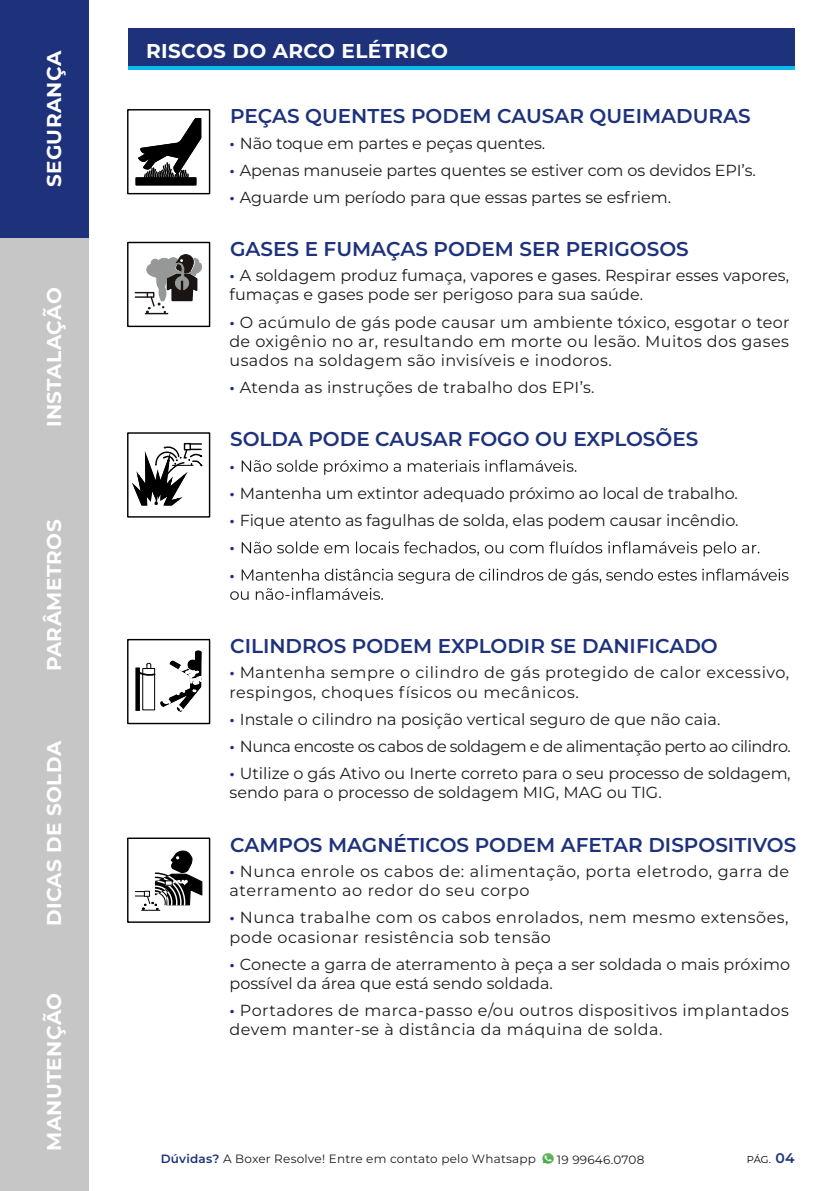
<style>
.page{position:relative;width:823px;height:1191px;background:#fff}
.page>*{position:absolute;margin:0;border:0;box-sizing:border-box;transform-origin:0 0}
.t1{font:600 20px "Montserrat";color:#1d327b}
.t2{font:700 20px "Montserrat";letter-spacing:.02em;color:#fff}
.t3{font:16px/19.2px "Montserrat";color:#1d1d1b}
.t4{font:16px/19.2px "Montserrat";letter-spacing:.03em;color:#1d1d1b}
.t5{font:16px/19.2px "Montserrat";letter-spacing:.035em;color:#1d1d1b}
.t6{font:16px/19.2px "Montserrat";letter-spacing:.04em;color:#1d1d1b}
.t7{font:16px "Montserrat";letter-spacing:-.03em;color:#1d1d1b}
.t8{font:16px "Montserrat";letter-spacing:.02em;color:#1d1d1b}
.t9{font:600 16px "Montserrat";color:#1d327b}
.t10{font:12px "Montserrat";letter-spacing:.02em;color:#1d1d1b}
.t11{font:10px "Montserrat";color:#000}
.s1{font-weight:600;color:#1d327b}
.s2{font-weight:600;font-size:14px;color:#1d327b}
</style>
<div class="page">
<div style="left:128px;top:28px;width:666px;height:42px;background:#1d327b"></div>
<hr style="left:128px;top:67px;width:666px;height:3px;background:#0bbbef">
<div style="left:0;top:0;width:88px;height:238px;background:#1d327b"></div>
<div style="left:0;top:238px;width:88px;height:238px;background:#c6c6c6"></div>
<div style="left:0;top:476px;width:88px;height:238px;background:#c6c6c6"></div>
<div style="left:0;top:714px;width:88px;height:238px;background:#c6c6c6"></div>
<div style="left:0;top:952px;width:88px;height:239px;background:#c6c6c6"></div>
<svg style="left:542px;top:1153px;width:11px;height:11px"></svg>
<div style="left:127px;top:837px;width:83px;height:86px;border:1px solid #000"></div>
<svg style="left:135px;top:850px;width:68px;height:60px"></svg>
<div style="left:127px;top:639px;width:83px;height:85px;border:1px solid #000"></div>
<svg style="left:135px;top:667px;width:2px;height:44px"></svg>
<hr style="left:136px;top:668px;width:3px;height:42px;background:#000">
<svg style="left:137px;top:650px;width:65px;height:62px"></svg>
<div style="left:127px;top:432px;width:83px;height:85px;border:1px solid #000"></div>
<svg style="left:131px;top:442px;width:72px;height:64px"></svg>
<svg style="left:241px;top:460px;width:335px;height:15px"></svg>
<svg style="left:241px;top:541px;width:518px;height:15px"></svg>
<svg style="left:230px;top:568px;width:558px;height:32px"></svg>
<div style="left:127px;top:242px;width:83px;height:85px;border:1px solid #000"></div>
<svg style="left:135px;top:254px;width:67px;height:60px"></svg>
<div style="left:127px;top:109px;width:83px;height:85px;border:1px solid #000"></div>
<div style="left:135px;top:177px;width:61px;height:8px;background:#000"></div>
<svg style="left:136px;top:118px;width:66px;height:62px"></svg>
<p class="t2" style="left:41px;top:187px;width:138px;rotate:-90deg">SEGURANÇA</p>
<p class="t2" style="left:41px;top:427px;width:141px;rotate:-90deg">INSTALAÇÃO</p>
<p class="t2" style="left:41px;top:671px;width:153px;rotate:-90deg">PARÂMETROS</p>
<p class="t2" style="left:41px;top:926px;width:187px;rotate:-90deg">DICAS DE SOLDA</p>
<p class="t2" style="left:41px;top:1150px;width:159px;rotate:-90deg">MANUTENÇÃO</p>
<p class="t2" style="left:146px;top:37px;width:303px">RISCOS DO ARCO ELÉTRICO</p>
<p class="t1" style="left:230px;top:103px;width:522px">PEÇAS QUENTES PODEM CAUSAR QUEIMADURAS</p>
<p class="t3" style="left:229px;top:133px;width:317px"><span class="s1">•</span> Não toque em partes e peças quentes.</p>
<p class="t3" style="left:229px;top:160px;width:527px"><span class="s1">•</span> Apenas manuseie partes quentes se estiver com os devidos EPI’s.</p>
<p class="t3" style="left:229px;top:187px;width:443px"><span class="s1">•</span> Aguarde um período para que essas partes se esfriem.</p>
<p class="t1" style="left:230px;top:235px;width:460px">GASES E FUMAÇAS PODEM SER PERIGOSOS</p>
<p class="t3" style="left:229px;top:265px;width:560px"><span class="s1">•</span> A soldagem produz fumaça, vapores e gases. Respirar esses vapores, fumaças e gases pode ser perigoso para sua saúde.</p>
<p class="t3" style="left:229px;top:312px;width:561px;text-align:justify"><span class="s1">•</span> O acúmulo de gás pode causar um ambiente tóxico, esgotar o teor de oxigênio no ar, resultando em morte ou lesão. Muitos dos gases usados na soldagem são invisíveis e inodoros.</p>
<p class="t8" style="left:229px;top:377px;width:366px"><span class="s1">•</span> Atenda as instruções de trabalho dos EPI’s.</p>
<p class="t1" style="left:230px;top:426px;width:469px">SOLDA PODE CAUSAR FOGO OU EXPLOSÕES</p>
<p class="t9" style="left:229px;top:455px;width:7px">•</p>
<p class="t3" style="left:229px;top:483px;width:509px"><span class="s1">•</span> Mantenha um extintor adequado próximo ao local de trabalho.</p>
<p class="t3" style="left:229px;top:506px;width:510px;line-height:27.2px"><span class="s1">•</span> Fique atento as fagulhas de solda, elas podem causar incêndio. <span class="s1">•<br>•</span></p>
<p class="t1" style="left:230px;top:632px;width:489px">CILINDROS PODEM EXPLODIR SE DANIFICADO</p>
<p class="t5" style="left:229px;top:662px;width:561px"><span class="s1">•</span> Mantenha sempre o cilindro de gás protegido de calor excessivo, respingos, choques físicos ou mecânicos.</p>
<p class="t3" style="left:229px;top:709px;width:492px"><span class="s1">•</span> Instale o cilindro na posição vertical seguro de que não caia.</p>
<p class="t7" style="left:229px;top:735px;width:562px"><span class="s1">•</span> Nunca encoste os cabos de soldagem e de alimentação perto ao cilindro.</p>
<p class="t3" style="left:229px;top:763px;width:562px"><span class="s1">•</span> Utilize o gás Ativo ou Inerte correto para o seu processo de soldagem, sendo para o processo de soldagem MIG, MAG ou TIG.</p>
<p class="t1" style="left:230px;top:831px;width:567px">CAMPOS MAGNÉTICOS PODEM AFETAR DISPOSITIVOS</p>
<p class="t6" style="left:229px;top:861px;width:561px"><span class="s1">•</span> Nunca enrole os cabos de: alimentação, porta eletrodo, garra de aterramento ao redor do seu corpo</p>
<p class="t4" style="left:229px;top:907px;width:560px"><span class="s1">•</span> Nunca trabalhe com os cabos enrolados, nem mesmo extensões, pode ocasionar resistência sob tensão</p>
<p class="t3" style="left:229px;top:954px;width:562px"><span class="s1">•</span> Conecte a garra de aterramento à peça a ser soldada o mais próximo possível da área que está sendo soldada.</p>
<p class="t4" style="left:229px;top:1000px;width:560px"><span class="s1">•</span> Portadores de marca-passo e/ou outros dispositivos implantados devem manter-se à distância da máquina de solda.</p>
<p class="t10" style="left:161px;top:1150px;width:376px"><span class="s1">Dúvidas?</span> A Boxer Resolve! Entre em contato pelo Whatsapp</p>
<p class="t10" style="left:556px;top:1151px;width:89px">19 99646.0708</p>
<p class="t11" style="left:746px;top:1152px;width:49px">PÁG. <span class="s2">04</span></p>
</div>
